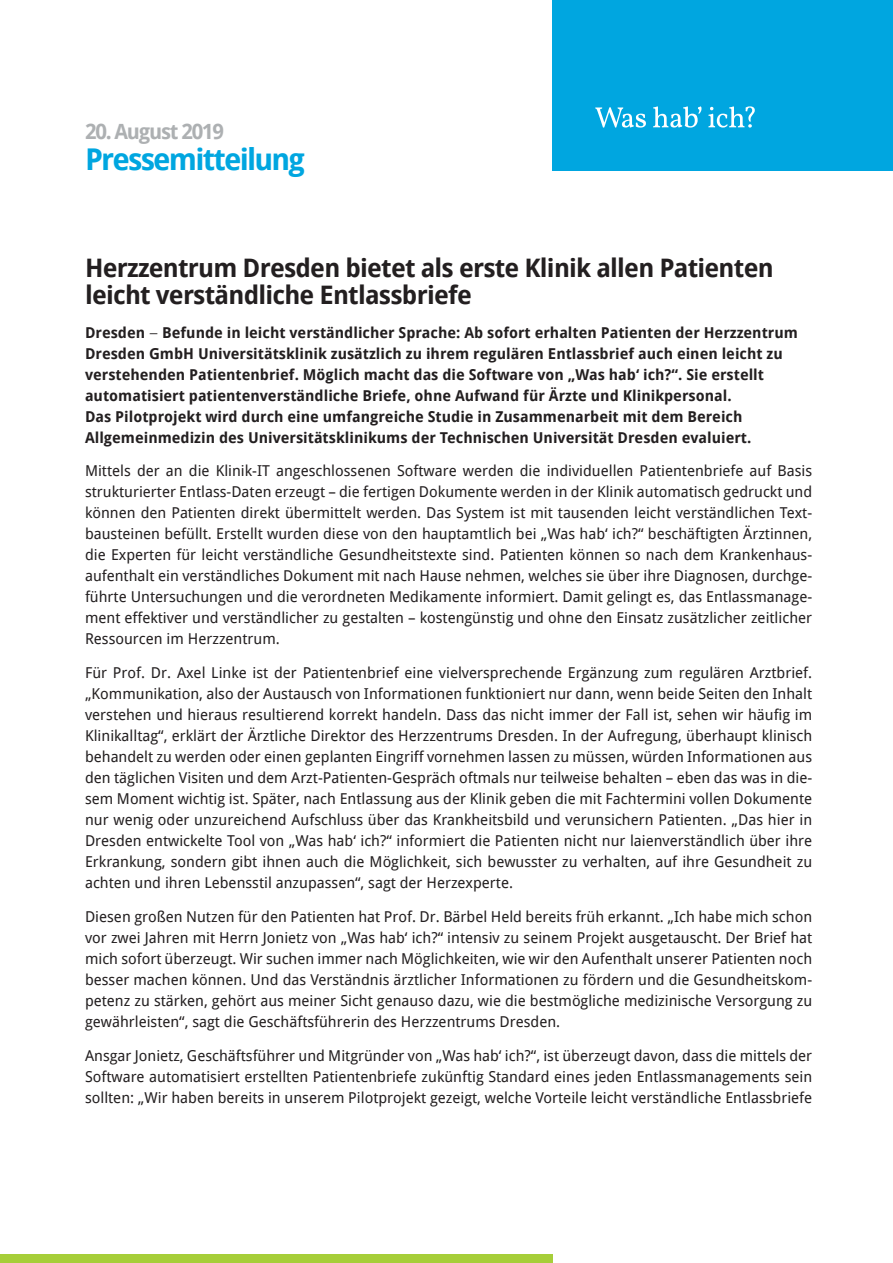
<style>
.page{position:relative;width:893px;height:1263px;background:#fff}
.page>*{position:absolute;margin:0;border:0;box-sizing:border-box;transform-origin:0 0}
.t1{font:700 30px "Droid Sans";letter-spacing:-.06em;color:#00a6e0}
.text{font:700 25.5px/27px "Droid Sans";letter-spacing:-.03em;color:#231f20}
.t2{font:700 21px "Droid Sans";letter-spacing:-.06em;color:#adb0b2}
.text-2{font:15px/21px "Droid Sans";color:#231f20;text-align:justify}
.text-3{font:700 15px/21px "Droid Sans";color:#231f20}
.s1{font-family:"Museo Slab 300";font-weight:400}
</style>
<div class="page">
<div style="left:553px;top:0;width:340px;height:170px;background:#00a6e0"></div>
<svg style="left:595px;top:106px;width:160px;height:22px"></svg>
<div style="left:0;top:1254px;width:553px;height:9px;background:#a6ce39"></div>
<p class="t2" style="left:85px;top:119px;width:141px">20. August 2019</p>
<p class="t1" style="left:85px;top:142px;width:222px">Pressemitteilung</p>
<p class="text" style="left:85px;top:254px;width:690px">Herzzentrum Dresden bietet als erste Klinik allen Patienten leicht verständliche Entlassbriefe</p>
<p class="text-3" style="left:85px;top:322px;width:714px">Dresden <span class="s1">−</span> Befunde in leicht verständlicher Sprache: Ab sofort erhalten Patienten der Herzzentrum Dresden GmbH Universitätsklinik zusätzlich zu ihrem regulären Entlassbrief auch einen leicht zu verstehenden Patientenbrief. Möglich macht das die Software von „Was hab‘ ich?“. Sie erstellt automatisiert patientenverständliche Briefe, ohne Aufwand für Ärzte und Klinikpersonal.<br>Das Pilotprojekt wird durch eine umfangreiche Studie in Zusammenarbeit mit dem Bereich Allgemeinmedizin des Universitätsklinikums der Technischen Universität Dresden evaluiert.</p>
<p class="text-2" style="left:85px;top:461px;width:729px">Mittels der an die Klinik-IT angeschlossenen Software werden die individuellen Patientenbriefe auf Basis strukturierter Entlass-Daten erzeugt – die fertigen Dokumente werden in der Klinik automatisch gedruckt und können den Patienten direkt übermittelt werden. Das System ist mit tausenden leicht verständlichen Text&shy;bausteinen befüllt. Erstellt wurden diese von den hauptamtlich bei „Was hab‘ ich?“ beschäftigten Ärztinnen, die Experten für leicht verständliche Gesundheitstexte sind. Patienten können so nach dem Krankenhaus&shy;aufenthalt ein verständliches Dokument mit nach Hause nehmen, welches sie über ihre Diagnosen, durchge&shy;führte Untersuchungen und die verordneten Medikamente informiert. Damit gelingt es, das Entlassmanage&shy;ment effektiver und verständlicher zu gestalten – kostengünstig und ohne den Einsatz zusätzlicher zeitlicher Ressourcen im Herzzentrum.</p>
<p class="text-2" style="left:85px;top:662px;width:729px">Für Prof. Dr. Axel Linke ist der Patientenbrief eine vielversprechende Ergänzung zum regulären Arztbrief. „Kommunikation, also der Austausch von Informationen funktioniert nur dann, wenn beide Seiten den Inhalt verstehen und hieraus resultierend korrekt handeln. Dass das nicht immer der Fall ist, sehen wir häufig im Klinikalltag“, erklärt der Ärztliche Direktor des Herzzentrums Dresden. In der Aufregung, überhaupt klinisch behandelt zu werden oder einen geplanten Eingriff vornehmen lassen zu müssen, würden Informationen aus den täglichen Visiten und dem Arzt-Patienten-Gespräch oftmals nur teilweise behalten – eben das was in die&shy;sem Moment wichtig ist. Später, nach Entlassung aus der Klinik geben die mit Fachtermini vollen Dokumente nur wenig oder unzureichend Aufschluss über das Krankheitsbild und verunsichern Patienten. „Das hier in Dresden entwickelte Tool von „Was hab‘ ich?“ informiert die Patienten nicht nur laienverständlich über ihre Erkrankung, sondern gibt ihnen auch die Möglichkeit, sich bewusster zu verhalten, auf ihre Gesundheit zu achten und ihren Lebensstil anzupassen“, sagt der Herzexperte.</p>
<p class="text-2" style="left:85px;top:906px;width:729px">Diesen großen Nutzen für den Patienten hat Prof. Dr. Bärbel Held bereits früh erkannt. „Ich habe mich schon vor zwei Jahren mit Herrn Jonietz von „Was hab‘ ich?“ intensiv zu seinem Projekt ausgetauscht. Der Brief hat mich sofort überzeugt. Wir suchen immer nach Möglichkeiten, wie wir den Aufenthalt unserer Patienten noch besser machen können. Und das Verständnis ärztlicher Informationen zu fördern und die Gesundheitskom&shy;petenz zu stärken, gehört aus meiner Sicht genauso dazu, wie die bestmögliche medizinische Versorgung zu gewährleisten“, sagt die Geschäftsführerin des Herzzentrums Dresden.</p>
<p class="text-2" style="left:85px;top:1045px;width:729px">Ansgar Jonietz, Geschäftsführer und Mitgründer von „Was hab‘ ich?“, ist überzeugt davon, dass die mittels der Software automatisiert erstellten Patientenbriefe zukünftig Standard eines jeden Entlassmanagements sein sollten: „Wir haben bereits in unserem Pilotprojekt gezeigt, welche Vorteile leicht verständliche Entlassbriefe</p>
</div>
